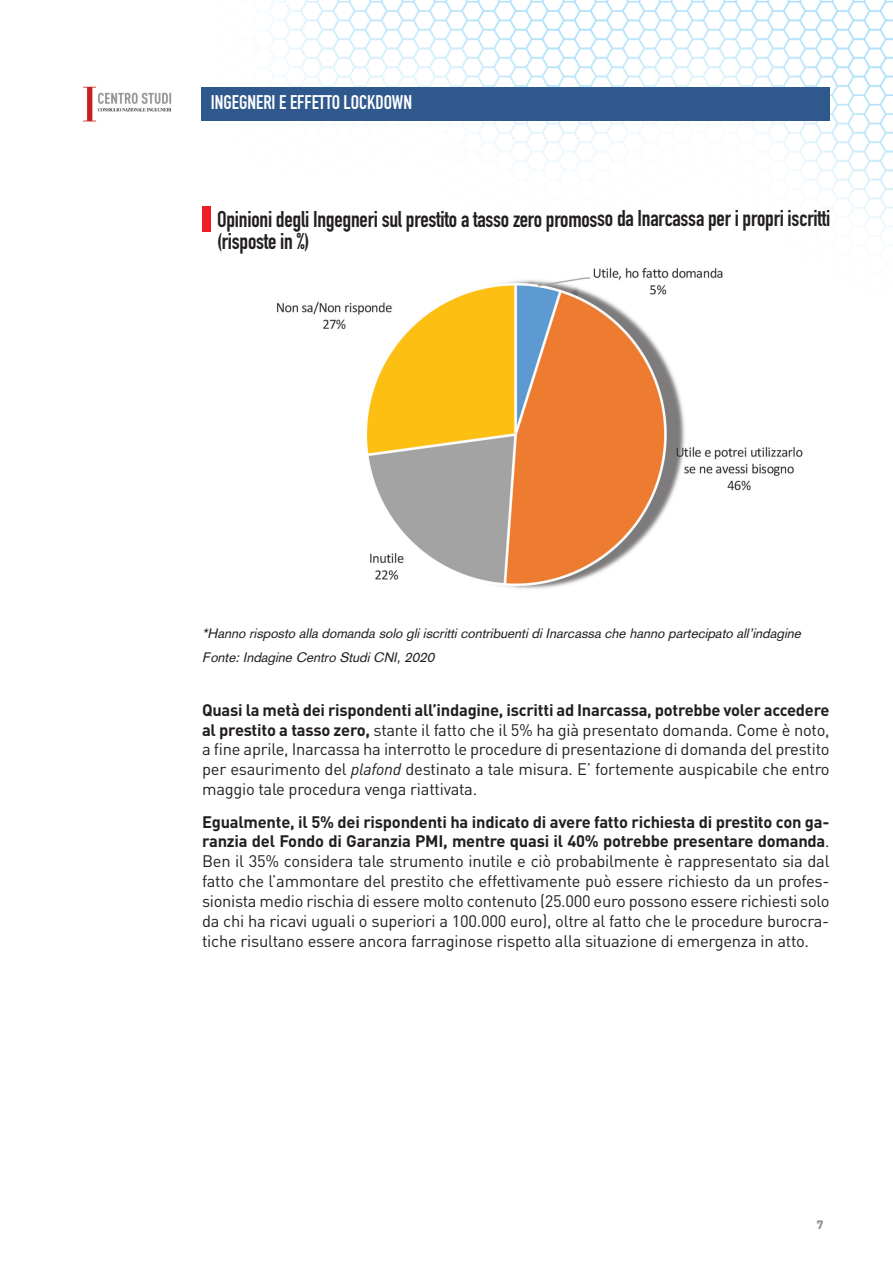
<style>
.page{position:relative;width:893px;height:1273px;background:#fff}
.page>*{position:absolute;margin:0;border:0;box-sizing:border-box;transform-origin:0 0}
.t1{font:700 22.5px/22.6px "DIN Condensed";letter-spacing:-.01em;color:#231f20}
.t2{font:700 19.5px "DIN Condensed";color:#fff}
.t3{font:16.5px/19.8px "DIN";letter-spacing:-.015em;color:#231f20;text-align:justify}
.t4{font:italic 13.5px/24px "Akzidenz Grotesk";color:#231f20}
.t5{font:900 12px "DIN";color:#939598}
.s1{font-weight:700}
.s2{font-style:italic}
</style>
<div class="page">
<img style="left:205px;top:0;width:687px;height:246px">
<div style="left:201px;top:87px;width:628px;height:33px;background:#2f598c"></div>
<img style="left:83px;top:86px;width:89px;height:36px">
<div style="left:202px;top:207px;width:9px;height:25px;background:#ee1d23"></div>
<img style="left:277px;top:267px;width:526px;height:322px">
<p class="t2" style="left:211px;top:96px;width:202px">INGEGNERI E EFFETTO LOCKDOWN</p>
<h1 class="t1" style="left:217px;top:209px;width:614px">Opinioni degli Ingegneri sul prestito a tasso zero promosso da Inarcassa per i propri iscritti (risposte in %)</h1>
<p class="t4" style="left:202px;top:622px;width:602px">*Hanno risposto alla domanda solo gli iscritti contribuenti di Inarcassa che hanno partecipato all’indagine<br>Fonte: Indagine Centro Studi CNI, 2020</p>
<p class="t3" style="left:202px;top:701px;width:629px"><span class="s1">Quasi la metà dei rispondenti all’indagine, iscritti ad Inarcassa, potrebbe voler accedere al prestito a tasso zero,</span> stante il fatto che il 5% ha già presentato domanda. Come è noto, a fine aprile, Inarcassa ha interrotto le procedure di presentazione di domanda del prestito per esaurimento del <span class="s2">plafond</span> destinato a tale misura. E’ fortemente auspicabile che entro maggio tale procedura venga riattivata.</p>
<p class="t3" style="left:202px;top:813px;width:629px"><span class="s1">Egualmente, il 5% dei rispondenti ha indicato di avere fatto richiesta di prestito con ga&shy;ranzia del Fondo di Garanzia PMI, mentre quasi il 40% potrebbe presentare domanda</span>.<br>Ben il 35% considera tale strumento inutile e ciò probabilmente è rappresentato sia dal fatto che l’ammontare del prestito che effettivamente può essere richiesto da un profes&shy;sionista medio rischia di essere molto contenuto (25.000 euro possono essere richiesti solo da chi ha ricavi uguali o superiori a 100.000 euro), oltre al fatto che le procedure burocra&shy;tiche risultano essere ancora farraginose rispetto alla situazione di emergenza in atto.</p>
<p class="t5" style="left:816px;top:1220px;width:8px">7</p>
</div>
